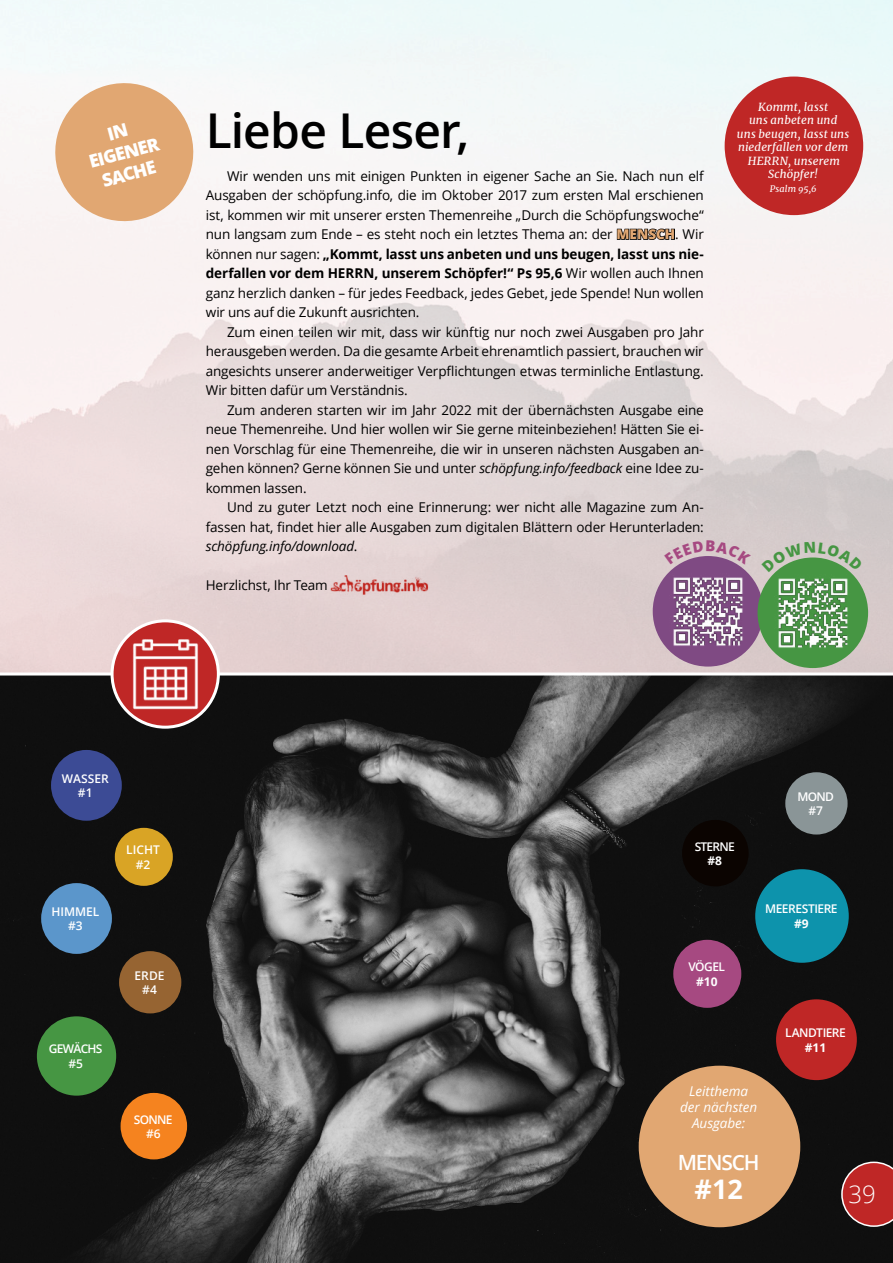
<style>
.page{position:relative;width:893px;height:1263px;background:#fff}
.page>*{position:absolute;margin:0;border:0;box-sizing:border-box;transform-origin:0 0}
.t1{font:600 48px "Open Sans";letter-spacing:-.015em;color:#000}
.t2{font:700 27px "Open Sans";color:#fff}
.t3{font:300 24px "Open Sans";color:#fff}
.t4{font:600 21px "Open Sans";letter-spacing:-.065em;color:#fff}
.t5{font:800 18px/21.6px "Open Sans";color:#fff;text-align:center}
.t6{font:13.5px/19.5px "Open Sans";letter-spacing:-.01em;color:#000;text-align:justify}
.t7{font:italic 13.5px/16.2px "Open Sans";color:#fff;text-align:center}
.t8{font:600 12px/14.4px "Open Sans";letter-spacing:-.045em;color:#fff;text-align:center}
.t9{font:700 12px "Open Sans";color:#fff}
.t10{font:italic 11.25px/13.5px "Merriweather";letter-spacing:.01em;color:#fff;text-align:center}
.t11{font:italic 9px "Merriweather";letter-spacing:.015em;color:#fff}
.s1{font-weight:800;color:#e1a772}
.s2{font-weight:700}
.s3{font-style:italic}
</style>
<div class="page">
<img style="left:0;top:0;width:893px;height:672px">
<svg style="left:48px;top:76px;width:153px;height:153px"></svg>
<img style="left:0;top:675px;width:893px;height:588px">
<img style="left:112px;top:621px;width:106px;height:106px;border-radius:53px">
<div style="left:111px;top:619px;width:109px;height:110px;border:3px solid #fff;border-radius:50%"></div>
<div style="left:51px;top:750px;width:71px;height:71px;background:#3c4b95;border-radius:50%"></div>
<div style="left:115px;top:828px;width:58px;height:58px;background:#d9a425;border-radius:50%"></div>
<div style="left:41px;top:883px;width:71px;height:71px;background:#5b96cb;border-radius:50%"></div>
<div style="left:119px;top:951px;width:62px;height:62px;background:#966432;border-radius:50%"></div>
<div style="left:682px;top:820px;width:67px;height:66px;background:#0b0401;border-radius:50%"></div>
<div style="left:121px;top:1093px;width:66px;height:66px;background:#f5831f;border-radius:50%"></div>
<div style="left:755px;top:869px;width:94px;height:94px;background:#0d93ac;border-radius:50%"></div>
<div style="left:785px;top:772px;width:63px;height:62px;background:#8a9597;border-radius:50%"></div>
<div style="left:37px;top:1016px;width:79px;height:80px;background:#469643;border-radius:50%"></div>
<div style="left:673px;top:940px;width:68px;height:68px;background:#a64981;border-radius:50%"></div>
<div style="left:639px;top:1066px;width:161px;height:161px;background:#e1a772;border-radius:50%"></div>
<div style="left:776px;top:999px;width:81px;height:81px;background:#bf2726;border-radius:50%"></div>
<svg style="left:616px;top:228px;width:60px;height:13px"></svg>
<img style="left:326px;top:572px;width:109px;height:26px">
<div style="left:725px;top:77px;width:138px;height:138px;background:#bf2726;border-radius:50%"></div>
<svg style="left:841px;top:1161px;width:52px;height:66px;background:#a4302f"></svg>
<div style="left:653px;top:556px;width:110px;height:110px;background:#7f4a83;border-radius:50%"></div>
<img style="left:673px;top:577px;width:70px;height:69px">
<div style="left:757px;top:557px;width:111px;height:111px;background:#469643;border-radius:50%"></div>
<img style="left:778px;top:578px;width:70px;height:70px">
<svg style="left:664px;top:541px;width:87px;height:23px;background:#cab8c0"></svg>
<svg style="left:762px;top:542px;width:101px;height:30px"></svg>
<h3 class="t5" style="left:81px;top:132px;width:74px;rotate:-15deg">IN<br>EIGENER<br>SACHE</h3>
<h1 class="t1" style="left:206px;top:112px;width:265px">Liebe Leser,</h1>
<p class="t6" style="left:206px;top:166px;width:500px;text-indent:21px">Wir wenden uns mit einigen Punkten in eigener Sache an Sie. Nach nun elf Ausgaben der schöpfung.info, die im Oktober 2017 zum ersten Mal erschienen ist, kommen wir mit unserer ersten Themenreihe „Durch die Schöpfungswoche“ nun langsam zum Ende – es steht noch ein letztes Thema an: der <span class="s1">MENSCH</span>. Wir können nur sagen: <span class="s2">„Kommt, lasst uns anbeten und uns beugen, lasst uns nie&shy;derfallen vor dem HERRN, unserem Schöpfer!“ Ps 95,6</span> Wir wollen auch Ihnen ganz herzlich danken – für jedes Feedback, jedes Gebet, jede Spende! Nun wollen wir uns auf die Zukunft ausrichten.</p>
<p class="t6" style="left:206px;top:322px;width:500px;text-indent:21px">Zum einen teilen wir mit, dass wir künftig nur noch zwei Ausgaben pro Jahr herausgeben werden. Da die gesamte Arbeit ehrenamtlich passiert, brauchen wir angesichts unserer anderweitiger Verpflichtungen etwas terminliche Entlastung.<br>Wir bitten dafür um Verständnis.</p>
<p class="t6" style="left:206px;top:400px;width:500px;text-indent:21px">Zum anderen starten wir im Jahr 2022 mit der übernächsten Ausgabe eine neue Themenreihe. Und hier wollen wir Sie gerne miteinbeziehen! Hätten Sie ei&shy;nen Vorschlag für eine Themenreihe, die wir in unseren nächsten Ausgaben an&shy;gehen können? Gerne können Sie und unter <span class="s3">schöpfung.info/feedback</span> eine Idee zu&shy;kommen lassen.</p>
<p class="t6" style="left:206px;top:497px;width:500px;text-indent:21px">Und zu guter Letzt noch eine Erinnerung: wer nicht alle Magazine zum An&shy;fassen hat, findet hier alle Ausgaben zum digitalen Blättern oder Herunterladen: <span class="s3">schöpfung.info/download</span>.</p>
<p class="t6" style="left:206px;top:575px;width:123px">Herzlichst, Ihr Team</p>
<p class="t10" style="left:737px;top:100px;width:114px">Kommt, lasst<br>uns anbeten und<br>uns beugen, lasst uns niederfallen vor dem<br>HERRN, unserem<br>Schöpfer!</p>
<p class="t11" style="left:770px;top:183px;width:48px">Psalm 95,6</p>
<p class="t8" style="left:62px;top:772px;width:48px">WASSER #1</p>
<p class="t8" style="left:51px;top:905px;width:50px">HIMMEL #3</p>
<p class="t8" style="left:126px;top:844px;width:35px">LICHT #2</p>
<p class="t8" style="left:135px;top:969px;width:31px">ERDE #4</p>
<p class="t8" style="left:49px;top:1043px;width:55px">GEWÄCHS #5</p>
<p class="t8" style="left:134px;top:1113px;width:40px">SONNE #6</p>
<p class="t8" style="left:695px;top:840px;width:42px">STERNE</p>
<p class="t9" style="left:707px;top:856px;width:16px">#8</p>
<p class="t8" style="left:688px;top:961px;width:38px">VÖGEL</p>
<p class="t9" style="left:696px;top:976px;width:23px">#10</p>
<p class="t8" style="left:797px;top:790px;width:38px">MOND #7</p>
<p class="t8" style="left:765px;top:903px;width:74px">MEERESTIERE</p>
<p class="t9" style="left:794px;top:918px;width:16px">#9</p>
<p class="t7" style="left:680px;top:1084px;width:79px">Leitthema der nächsten<br>Ausgabe:</p>
<h3 class="t4" style="left:678px;top:1154px;width:83px">MENSCH</h3>
<h2 class="t2" style="left:695px;top:1178px;width:50px">#12</h2>
<p class="t8" style="left:785px;top:1027px;width:62px">LANDTIERE</p>
<p class="t9" style="left:805px;top:1042px;width:23px">#11</p>
<h3 class="t3" style="left:848px;top:1185px;width:29px">39</h3>
</div>
